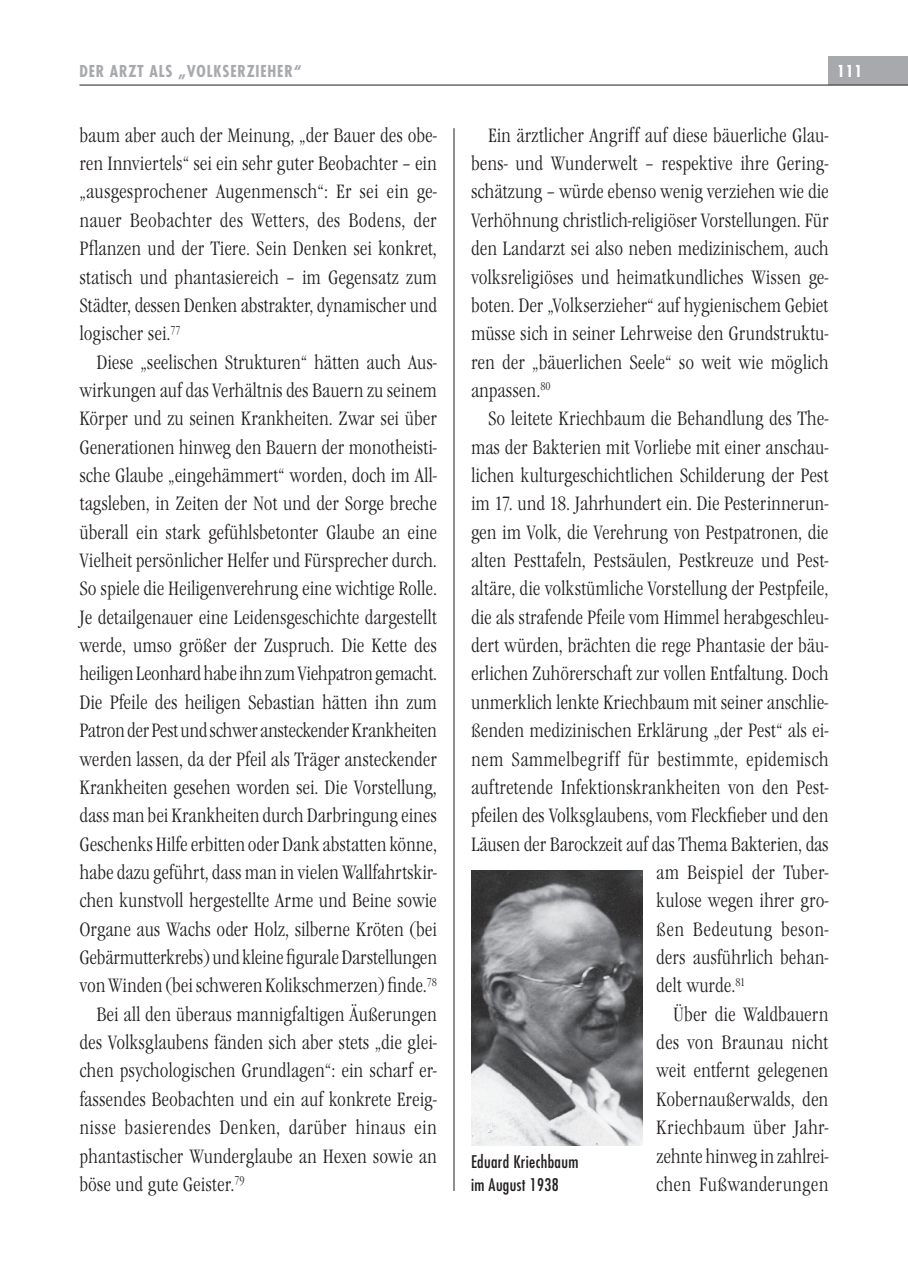
<style>
.page{position:relative;width:908px;height:1276px;background:#fff}
.page>*{position:absolute;margin:0;border:0;box-sizing:border-box;transform-origin:0 0}
.t1{font:20px/28.4px "Garamond Itc T Ligh Cond";letter-spacing:-.005em;color:#231f20;text-align:justify}
.t2{font:20px "Garamond Itc T Ligh Cond";letter-spacing:.015em;color:#231f20}
.t3{font:20px "Garamond Itc T Ligh Cond";letter-spacing:.02em;color:#231f20}
.t4{font:condensed 17px/22.6px "Futura";letter-spacing:.02em;color:#231f20}
.t5{font:700 condensed 16px "Futura";letter-spacing:.05em;color:#a8a9ad}
.t6{font:700 condensed 16px "Futura";color:#fff}
</style>
<div class="page">
<hr style="left:453px;top:128px;width:1px;height:1063px;background:#231f20">
<div style="left:828px;top:57px;width:79px;height:28px;background:#a8a9ad"></div>
<hr style="left:79px;top:85px;width:828px;height:1px;background:#231f20">
<img style="left:471px;top:870px;width:170px;height:275px">
<p class="t5" style="left:79px;top:60px;width:223px">DER ARZT ALS „VOLKSERZIEHER“</p>
<p class="t6" style="left:836px;top:60px;width:27px">111</p>
<p class="t1" style="left:79px;top:121px;width:359px">baum aber auch der Meinung, „der Bauer des obe&shy;ren Innviertels“ sei ein sehr guter Beobachter – ein „ausgesprochener Augenmensch“: Er sei ein ge&shy;nauer Beobachter des Wetters, des Bodens, der Pflanzen und der Tiere. Sein Denken sei konkret, statisch und phantasiereich – im Gegensatz zum Städter, dessen Denken abstrakter, dynamischer und logischer sei.<sup>77</sup></p>
<p class="t1" style="left:96px;top:348px;width:342px">Diese „seelischen Strukturen“ hätten auch Aus-</p>
<p class="t1" style="left:79px;top:376px;width:359px">wirkungen auf das Verhältnis des Bauern zu seinem</p>
<p class="t1" style="left:79px;top:405px;width:359px">Körper und zu seinen Krankheiten. Zwar sei über</p>
<p class="t1" style="left:79px;top:433px;width:359px">Generationen hinweg den Bauern der monotheisti-</p>
<p class="t1" style="left:79px;top:461px;width:359px">sche Glaube „eingehämmert“ worden, doch im All-</p>
<p class="t1" style="left:79px;top:490px;width:359px">tagsleben, in Zeiten der Not und der Sorge breche</p>
<p class="t1" style="left:79px;top:518px;width:359px">überall ein stark gefühlsbetonter Glaube an eine</p>
<p class="t1" style="left:79px;top:546px;width:359px">Vielheit persönlicher Helfer und Fürsprecher durch.</p>
<p class="t1" style="left:79px;top:575px;width:359px">So spiele die Heiligenverehrung eine wichtige Rolle.</p>
<p class="t1" style="left:79px;top:603px;width:359px">Je detailgenauer eine Leidensgeschichte dargestellt</p>
<p class="t1" style="left:79px;top:631px;width:359px">werde, umso größer der Zuspruch. Die Kette des</p>
<p class="t1" style="left:79px;top:660px;width:359px">heiligen Leonhard habe ihn zum Viehpatron gemacht.</p>
<p class="t1" style="left:79px;top:688px;width:359px">Die Pfeile des heiligen Sebastian hätten ihn zum</p>
<p class="t1" style="left:79px;top:716px;width:359px">Patron der Pest und schwer ansteckender Krankheiten</p>
<p class="t1" style="left:79px;top:745px;width:359px">werden lassen, da der Pfeil als Träger ansteckender</p>
<p class="t1" style="left:79px;top:773px;width:359px">Krankheiten gesehen worden sei. Die Vorstellung,</p>
<p class="t1" style="left:79px;top:801px;width:359px">dass man bei Krankheiten durch Darbringung eines</p>
<p class="t1" style="left:79px;top:830px;width:359px">Geschenks Hilfe erbitten oder Dank abstatten könne,</p>
<p class="t1" style="left:79px;top:858px;width:359px">habe dazu geführt, dass man in vielen Wallfahrtskir-</p>
<p class="t1" style="left:79px;top:886px;width:359px">chen kunstvoll hergestellte Arme und Beine sowie</p>
<p class="t1" style="left:79px;top:915px;width:359px">Organe aus Wachs oder Holz, silberne Kröten (bei</p>
<p class="t1" style="left:79px;top:943px;width:359px">Gebärmutterkrebs) und kleine figurale Darstellungen</p>
<p class="t1" style="left:79px;top:971px;width:359px">von Winden (bei schweren Kolikschmerzen) finde.<sup>78</sup></p>
<p class="t1" style="left:96px;top:1000px;width:342px">Bei all den überaus mannigfaltigen Äußerungen</p>
<p class="t1" style="left:79px;top:1028px;width:359px">des Volksglaubens fänden sich aber stets „die glei-</p>
<p class="t1" style="left:79px;top:1057px;width:359px">chen psychologischen Grundlagen“: ein scharf er-</p>
<p class="t1" style="left:79px;top:1085px;width:359px">fassendes Beobachten und ein auf konkrete Ereig-</p>
<p class="t3" style="left:79px;top:1116px;width:359px">nisse basierendes Denken, darüber hinaus ein</p>
<p class="t1" style="left:79px;top:1142px;width:359px">phantastischer Wunderglaube an Hexen sowie an</p>
<p class="t1" style="left:79px;top:1170px;width:167px">böse und gute Geister.<sup>79</sup></p>
<p class="t1" style="left:471px;top:121px;width:359px;text-indent:17px">Ein ärztlicher Angriff auf diese bäuerliche Glau&shy;bens- und Wunderwelt – respektive ihre Gering&shy;schätzung – würde ebenso wenig verziehen wie die Verhöhnung christlich-religiöser Vorstellungen. Für den Landarzt sei also neben medizinischem, auch volksreligiöses und heimatkundliches Wissen ge&shy;boten. Der „Volkserzieher“ auf hygienischem Gebiet müsse sich in seiner Lehrweise den Grundstruktu&shy;ren der „bäuerlichen Seele“ so weit wie möglich anpassen.<sup>80</sup></p>
<p class="t1" style="left:488px;top:405px;width:342px">So leitete Kriechbaum die Behandlung des The-</p>
<p class="t1" style="left:471px;top:433px;width:359px">mas der Bakterien mit Vorliebe mit einer anschau-</p>
<p class="t1" style="left:471px;top:461px;width:359px">lichen kulturgeschichtlichen Schilderung der Pest</p>
<p class="t1" style="left:471px;top:490px;width:359px">im 17. und 18. Jahrhundert ein. Die Pesterinnerun-</p>
<p class="t1" style="left:471px;top:518px;width:359px">gen im Volk, die Verehrung von Pestpatronen, die</p>
<p class="t1" style="left:471px;top:546px;width:359px">alten Pesttafeln, Pestsäulen, Pestkreuze und Pest-</p>
<p class="t1" style="left:471px;top:575px;width:359px">altäre, die volkstümliche Vorstellung der Pestpfeile,</p>
<p class="t1" style="left:471px;top:603px;width:359px">die als strafende Pfeile vom Himmel herabgeschleu-</p>
<p class="t1" style="left:471px;top:631px;width:359px">dert würden, brächten die rege Phantasie der bäu-</p>
<p class="t1" style="left:471px;top:660px;width:359px">erlichen Zuhörerschaft zur vollen Entfaltung. Doch</p>
<p class="t1" style="left:471px;top:688px;width:359px">unmerklich lenkte Kriechbaum mit seiner anschlie-</p>
<p class="t1" style="left:471px;top:716px;width:359px">ßenden medizinischen Erklärung „der Pest“ als ei-</p>
<p class="t2" style="left:471px;top:747px;width:359px">nem Sammelbegriff für bestimmte, epidemisch</p>
<p class="t1" style="left:471px;top:773px;width:359px">auftretende Infektionskrankheiten von den Pest-</p>
<p class="t1" style="left:471px;top:801px;width:359px">pfeilen des Volksglaubens, vom Fleckfieber und den</p>
<p class="t1" style="left:471px;top:830px;width:359px">Läusen der Barockzeit auf das Thema Bakterien, das</p>
<p class="t2" style="left:656px;top:861px;width:174px">am Beispiel der Tuber-</p>
<p class="t1" style="left:656px;top:886px;width:174px">kulose wegen ihrer gro-</p>
<p class="t3" style="left:656px;top:917px;width:174px">ßen Bedeutung beson-</p>
<p class="t1" style="left:656px;top:943px;width:174px">ders ausführlich behan-</p>
<p class="t1" style="left:656px;top:971px;width:90px">delt wurde.<sup>81</sup></p>
<p class="t1" style="left:673px;top:1000px;width:157px">Über die Waldbauern</p>
<p class="t1" style="left:656px;top:1028px;width:174px">des von Braunau nicht</p>
<p class="t1" style="left:656px;top:1057px;width:174px">weit entfernt gelegenen</p>
<p class="t1" style="left:656px;top:1085px;width:174px">Kobernaußerwalds, den</p>
<p class="t1" style="left:656px;top:1113px;width:174px">Kriechbaum über Jahr-</p>
<p class="t1" style="left:656px;top:1142px;width:174px">zehnte hinweg in zahlrei-</p>
<p class="t2" style="left:656px;top:1173px;width:174px">chen Fußwanderungen</p>
<p class="t4" style="left:471px;top:1150px;width:109px">Eduard Kriechbaum im August 1938</p>
</div>
